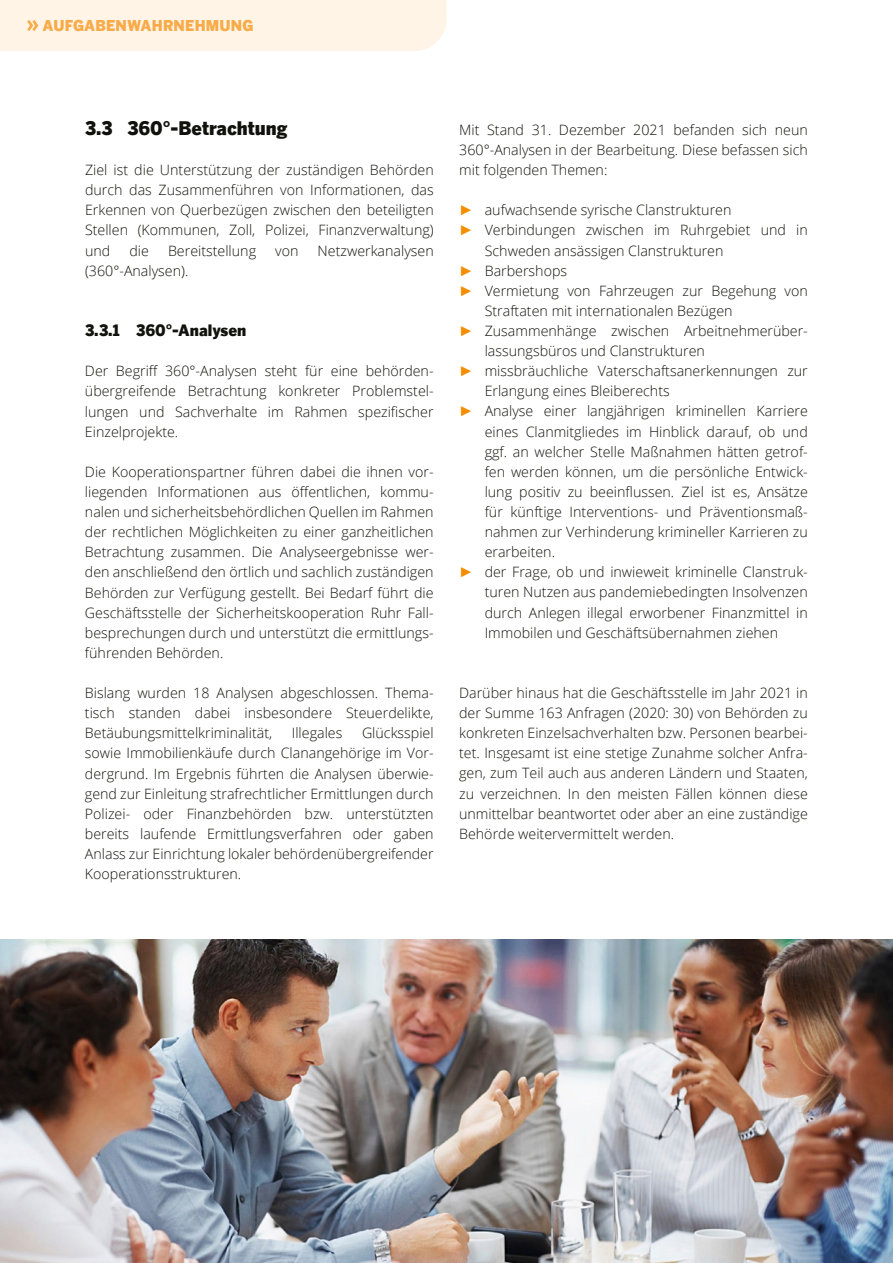
<style>
.page{position:relative;width:893px;height:1263px;background:#fff}
.page>*{position:absolute;margin:0;border:0;box-sizing:border-box;transform-origin:0 0}
.t1{font:900 18.75px "Benton Gothic";color:#12120d}
.t2{font:900 15.75px "Benton Gothic";color:#12120d}
.t3{font:900 15px "Benton Gothic";letter-spacing:.015em;color:#f8ab48}
.t4{font:300 14.25px/20.1px "Open Sans";color:#12120d;text-align:justify}
.s1{font-family:"Arial";font-weight:400;color:#f48e00}
</style>
<div class="page">
<img style="left:0;top:939px;width:893px;height:324px">
<div style="left:0;top:0;width:446px;height:51px;background:#fff4e6"></div>
<p class="t3" style="left:43px;top:16px;width:213px">AUFGABENWAHRNEHMUNG</p>
<h1 class="t1" style="left:85px;top:116px;width:204px">3.3 360°-Betrachtung</h1>
<p class="t4" style="left:85px;top:160px;width:350px">Ziel ist die Unterstützung der zuständigen Behörden durch das Zusammenführen von Informationen, das Erkennen von Querbezügen zwischen den beteiligten Stellen (Kommunen, Zoll, Polizei, Finanzverwaltung) und</p>
<p class="t4" style="left:129px;top:240px;width:21px">die</p>
<p class="t4" style="left:168px;top:240px;width:90px">Bereitstellung</p>
<p class="t4" style="left:275px;top:240px;width:25px">von</p>
<p class="t4" style="left:318px;top:240px;width:118px">Netzwerkanalysen</p>
<p class="t4" style="left:85px;top:260px;width:105px">(360°-Analysen).</p>
<p class="t2" style="left:85px;top:320px;width:163px">3.3.1 360°-Analysen</p>
<p class="t4" style="left:85px;top:361px;width:350px">Der Begriff 360°-Analysen steht für eine behörden&shy;übergreifende Betrachtung konkreter Problemstel&shy;lungen und Sachverhalte im Rahmen spezifischer Einzelprojekte.</p>
<p class="t4" style="left:85px;top:461px;width:350px">Die Kooperationspartner führen dabei die ihnen vor&shy;liegenden Informationen aus öffentlichen, kommu&shy;nalen und sicherheitsbehördlichen Quellen im Rahmen der rechtlichen Möglichkeiten zu einer ganzheitlichen Betrachtung zusammen. Die Analyseergebnisse wer&shy;den anschließend den örtlich und sachlich zuständigen Behörden zur Verfügung gestellt. Bei Bedarf führt die Geschäftsstelle der Sicherheitskooperation Ruhr Fall&shy;besprechungen durch und unterstützt die ermittlungs&shy;führenden Behörden.</p>
<p class="t4" style="left:85px;top:682px;width:350px">Bislang wurden 18 Analysen abgeschlossen. Thema&shy;tisch standen dabei insbesondere Steuerdelikte, Betäubungsmittelkriminalität,</p>
<p class="t4" style="left:85px;top:723px;width:350px;text-indent:277px">Glücksspiel sowie Immobilienkäufe durch Clanangehörige im Vor&shy;dergrund. Im Ergebnis führten die Analysen überwie&shy;gend zur Einleitung strafrechtlicher Ermittlungen durch Polizei- oder Finanzbehörden bzw. unterstützten bereits laufende Ermittlungsverfahren oder gaben Anlass zur Einrichtung lokaler behördenübergreifender Kooperationsstrukturen.</p>
<p class="t4" style="left:292px;top:723px;width:52px">Illegales</p>
<p class="t4" style="left:459px;top:119px;width:350px">Mit Stand 31. Dezember 2021 befanden sich neun 360°-Analysen in der Bearbeitung. Diese befassen sich mit folgenden Themen:</p>
<p class="t4" style="left:459px;top:200px;width:274px"><span class="s1">►</span> aufwachsende syrische Clanstrukturen</p>
<p class="t4" style="left:459px;top:220px;width:350px"><span class="s1">►</span> Verbindungen zwischen im Ruhrgebiet und in</p>
<p class="t4" style="left:485px;top:240px;width:240px">Schweden ansässigen Clanstrukturen</p>
<p class="t4" style="left:459px;top:260px;width:109px"><span class="s1">►</span> Barbershops</p>
<p class="t4" style="left:459px;top:280px;width:350px"><span class="s1">►</span> Vermietung von Fahrzeugen zur Begehung von</p>
<p class="t4" style="left:485px;top:300px;width:249px">Straftaten mit internationalen Bezügen</p>
<p class="t4" style="left:459px;top:320px;width:349px"><span class="s1">►</span> Zusammenhänge zwischen Arbeitnehmerüber-</p>
<p class="t4" style="left:485px;top:340px;width:222px">lassungsbüros und Clanstrukturen</p>
<p class="t4" style="left:459px;top:361px;width:350px"><span class="s1">►</span> missbräuchliche Vaterschaftsanerkennungen zur</p>
<p class="t4" style="left:485px;top:381px;width:187px">Erlangung eines Bleiberechts</p>
<p class="t4" style="left:459px;top:401px;width:350px"><span class="s1">►</span> Analyse einer langjährigen kriminellen Karriere</p>
<p class="t4" style="left:485px;top:421px;width:325px">eines Clanmitgliedes im Hinblick darauf, ob und</p>
<p class="t4" style="left:485px;top:441px;width:325px">ggf. an welcher Stelle Maßnahmen hätten getrof-</p>
<p class="t4" style="left:485px;top:461px;width:325px">fen werden können, um die persönliche Entwick-</p>
<p class="t4" style="left:485px;top:481px;width:325px">lung positiv zu beeinflussen. Ziel ist es, Ansätze</p>
<p class="t4" style="left:485px;top:501px;width:323px">für künftige Interventions- und Präventionsmaß-</p>
<p class="t4" style="left:485px;top:521px;width:325px">nahmen zur Verhinderung krimineller Karrieren zu</p>
<p class="t4" style="left:485px;top:542px;width:72px">erarbeiten.</p>
<p class="t4" style="left:459px;top:562px;width:350px"><span class="s1">►</span> der Frage, ob und inwieweit kriminelle Clanstruk-</p>
<p class="t4" style="left:485px;top:582px;width:325px">turen Nutzen aus pandemiebedingten Insolvenzen</p>
<p class="t4" style="left:485px;top:602px;width:325px">durch Anlegen illegal erworbener Finanzmittel in</p>
<p class="t4" style="left:485px;top:622px;width:295px">Immobilen und Geschäftsübernahmen ziehen</p>
<p class="t4" style="left:459px;top:682px;width:350px">Darüber hinaus hat die Geschäftsstelle im Jahr 2021 in der Summe 163 Anfragen (2020: 30) von Behörden zu konkreten Einzelsachverhalten bzw. Personen bearbei&shy;tet. Insgesamt ist eine stetige Zunahme solcher Anfra&shy;gen, zum Teil auch aus anderen Ländern und Staaten, zu verzeichnen. In den meisten Fällen können diese unmittelbar beantwortet oder aber an eine zuständige Behörde weitervermittelt werden.</p>
</div>
